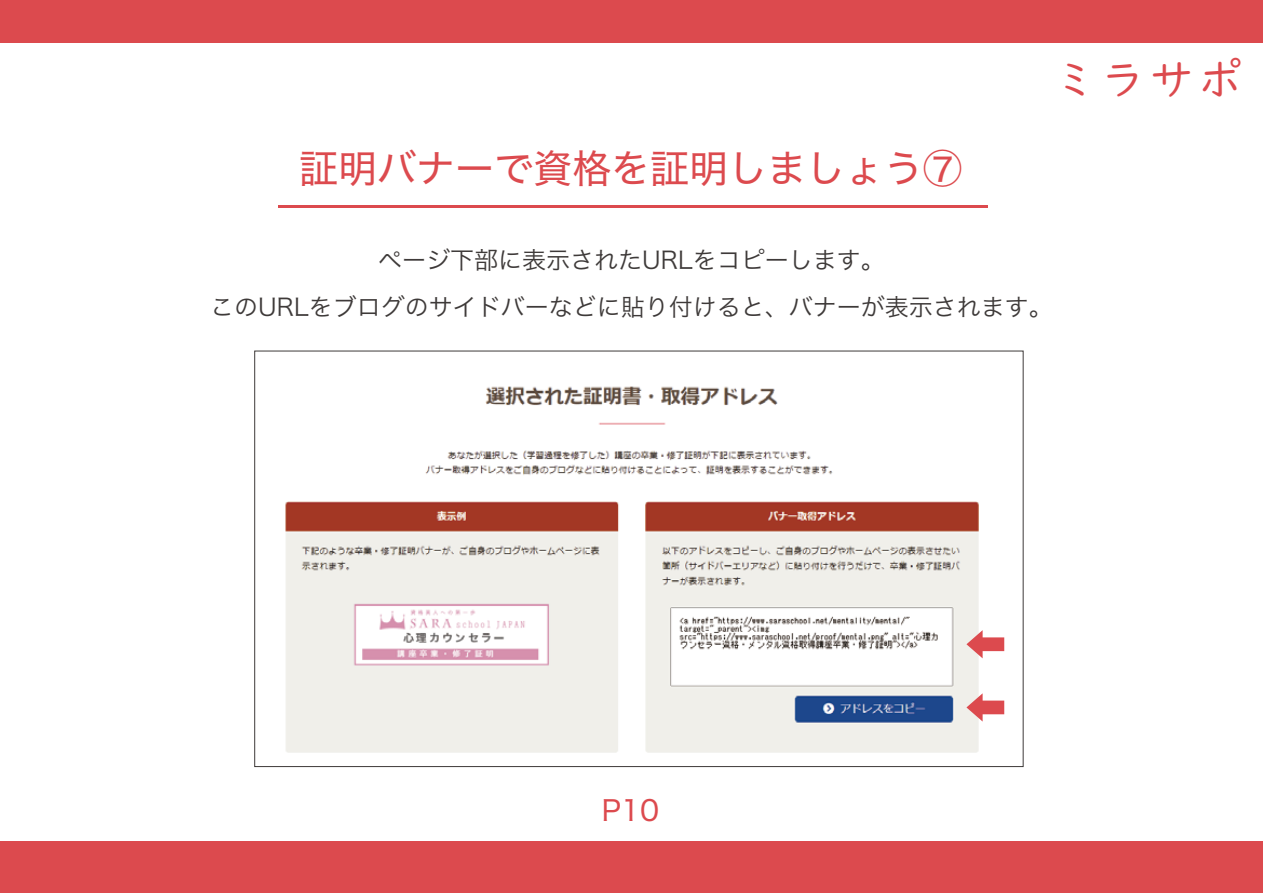
<style>
.page{position:relative;width:1263px;height:893px;background:#fff}
.page>*{position:absolute;margin:0;border:0;box-sizing:border-box;transform-origin:0 0}
.t1{font:44.1px "UD Digi Kyokasho N R";color:#dc4a4e}
.t2{font:39px "Hira Kaku Pro N W4";color:#dc4a4e}
.t3{font:28.35px "Hira Kaku Pro N W4";color:#dc4a4e}
.t4{font:24px/46.5px "Hira Kaku Pro N W3";color:#3e3a39;text-align:center}
</style>
<div class="page">
<img style="left:285px;top:386px;width:698px;height:367px">
<div style="left:0;top:0;width:1263px;height:42px;background:#dc4a4e"></div>
<div style="left:0;top:842px;width:1263px;height:51px;background:#dc4a4e"></div>
<hr style="left:278px;top:205px;width:710px;height:2px;background:#dc4a4e">
<svg style="left:966px;top:630px;width:38px;height:28px"></svg>
<svg style="left:966px;top:693px;width:38px;height:28px"></svg>
<h2 class="t2" style="left:299px;top:134px;width:665px">証明バナーで資格を証明しましょう⑦</h2>
<p class="t4" style="left:210px;top:235px;width:844px">ページ下部に表示されたURLをコピーします。<br>このURLをブログのサイドバーなどに貼り付けると、バナーが表示されます。</p>
<h1 class="t1" style="left:1052px;top:54px;width:191px">ミラサポ</h1>
<p class="t3" style="left:602px;top:784px;width:59px">P10</p>
</div>
